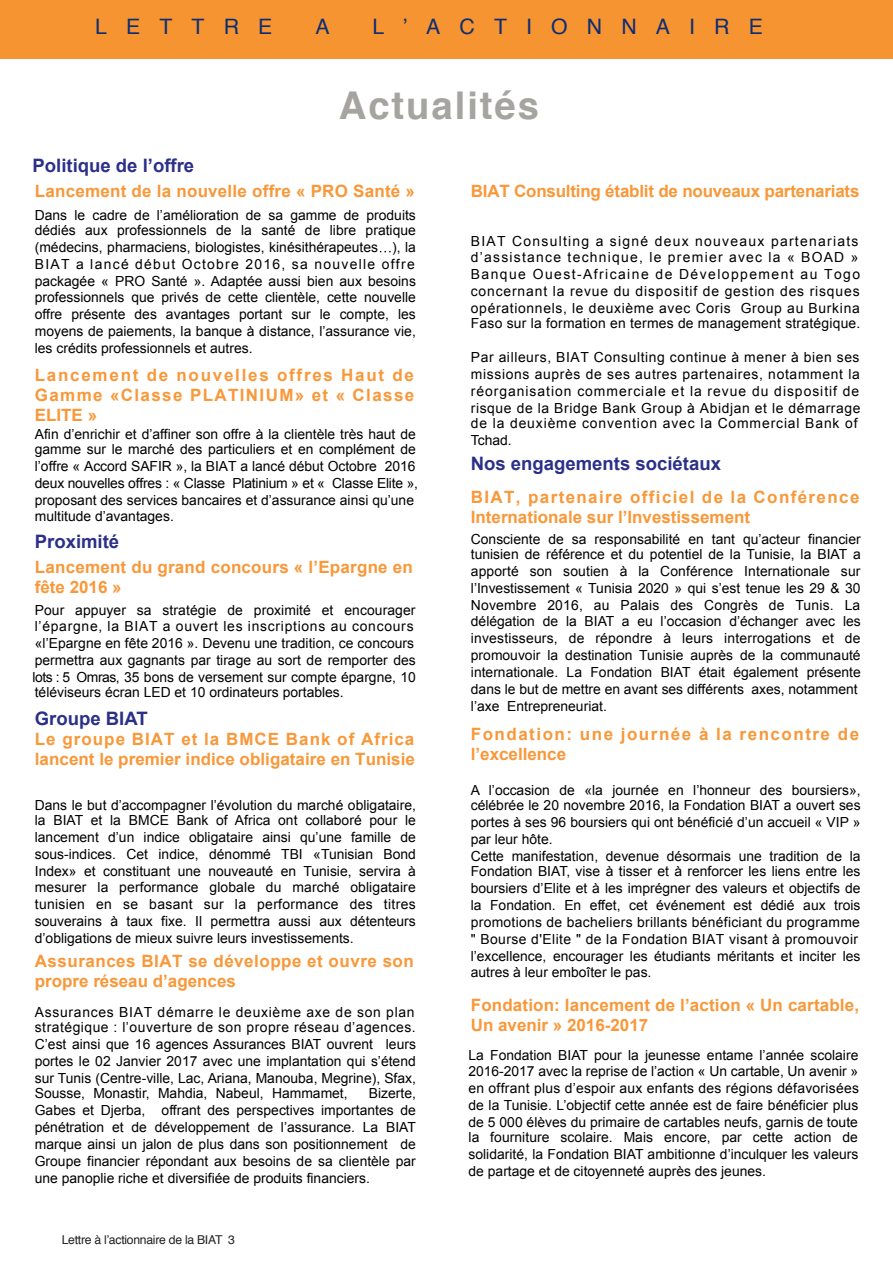
<style>
.page{position:relative;width:893px;height:1263px;background:#fff}
.page>*{position:absolute;margin:0;border:0;box-sizing:border-box;transform-origin:0 0}
.t1{font:700 38.25px "Helvetica";letter-spacing:.05em;color:#a6a4a1}
.t2{font:21.3px "Helvetica";letter-spacing:.9em;color:#0e2d73}
.t3{font:700 18.6px "Arial";color:#2b3088}
.t4{font:700 16.95px/20.1px "Arial";letter-spacing:.015em;color:#f89839}
.t5{font:700 16.95px/20.1px "Arial";letter-spacing:.08em;color:#f89839}
.t6{font:700 16.95px/20.4px "Arial";letter-spacing:.09em;color:#f89839}
.t7{font:700 16.95px "Arial";letter-spacing:-.01em;color:#f89839}
.t8{font:13.95px/17px "Arial";color:#010101}
.t9{font:13.95px/15.5px "Arial";letter-spacing:.035em;color:#010101}
.t10{font:13.95px/15.5px "Arial";letter-spacing:.095em;color:#010101}
.t11{font:13.95px/17px "Arial";letter-spacing:.065em;color:#010101}
.t12{font:12.15px "Helvetica";letter-spacing:-.02em;color:#231f20}
</style>
<div class="page">
<div style="left:0;top:0;width:893px;height:58px;background:#f79432"></div>
<h2 class="t2" style="left:95px;top:10px;width:179px">LETTRE</h2>
<h2 class="t2" style="left:315px;top:10px;width:16px">A</h2>
<h2 class="t2" style="left:373px;top:10px;width:392px">L’ACTIONNAIRE</h2>
<h3 class="t3" style="left:33px;top:153px;width:163px">Politique de l’offre</h3>
<h1 class="t1" style="left:339px;top:75px;width:202px">Actualités</h1>
<p class="t4" style="left:35px;top:181px;width:382px">Lancement de la nouvelle offre « PRO Santé »</p>
<p class="t8" style="left:35px;top:207px;width:383px;line-height:15.5px">Dans le cadre de l’amélioration de sa gamme de produits dédiés aux professionnels de la santé de libre pratique</p>
<p class="t8" style="left:35px;top:239px;width:383px;text-align:justify">(médecins, pharmaciens, biologistes, kinésithérapeutes ), la BIAT a lancé début Octobre 2016, sa nouvelle offre packagée « PRO Santé ». Adaptée aussi bien aux besoins</p>
<p class="t8" style="left:35px;top:288px;width:383px;text-align:justify">professionnels que privés de cette clientèle, cette nouvelle offre présente des avantages portant sur le compte, les moyens de paiements, la banque à distance, l’assurance vie, les crédits professionnels et autres.</p>
<p class="t4" style="left:35px;top:365px;width:381px;text-align:justify">Lancement de nouvelles offres Haut de Gamme «Classe PLATINIUM» et « Classe ELITE »</p>
<p class="t8" style="left:35px;top:426px;width:383px;line-height:15.5px">Afin d’enrichir et d’affiner son offre à la clientèle très haut de gamme sur le marché des particuliers et en complément de</p>
<p class="t8" style="left:35px;top:458px;width:385px">l’offre « Accord SAFIR », la BIAT a lancé début Octobre 2016 deux nouvelles offres : « Classe Platinium » et « Classe Elite », proposant des services bancaires et d’assurance ainsi qu’une</p>
<p class="t8" style="left:35px;top:507px;width:141px">multitude d’avantages.</p>
<h3 class="t3" style="left:35px;top:529px;width:86px">Proximité</h3>
<p class="t4" style="left:35px;top:558px;width:380px">Lancement du grand concours « l’Epargne en fête 2016 »</p>
<p class="t8" style="left:35px;top:603px;width:382px;line-height:15.5px">Pour appuyer sa stratégie de proximité et encourager l’épargne, la BIAT a ouvert les inscriptions au concours</p>
<p class="t8" style="left:33px;top:635px;width:385px">«l’Epargne en fête 2016 ». Devenu une tradition, ce concours permettra aux gagnants par tirage au sort de remporter des lots : 5 Omras, 35 bons de versement sur compte épargne, 10</p>
<p class="t8" style="left:35px;top:684px;width:310px">téléviseurs écran LED et 10 ordinateurs portables.</p>
<p class="t4" style="left:35px;top:730px;width:382px">Le groupe BIAT et la BMCE Bank of Africa lancent le premier indice obligataire en Tunisie</p>
<p class="t8" style="left:35px;top:797px;width:383px;line-height:15.5px">Dans le but d’accompagner l’évolution du marché obligataire, la BIAT et la BMCE Bank of Africa ont collaboré pour le</p>
<p class="t8" style="left:35px;top:829px;width:383px;text-align:justify">lancement d’un indice obligataire ainsi qu’une famille de sous-indices. Cet indice, dénommé TBI «Tunisian Bond Index» et constituant une nouveauté en Tunisie, servira à</p>
<p class="t8" style="left:35px;top:879px;width:383px;text-align:justify">mesurer la performance globale du marché obligataire tunisien en se basant sur la performance des titres souverains à taux fixe. Il permettra aussi aux détenteurs d’obligations de mieux suivre leurs investissements.</p>
<p class="t4" style="left:35px;top:952px;width:381px">Assurances BIAT se développe et ouvre son propre réseau d’agences</p>
<p class="t9" style="left:35px;top:1004px;width:382px">Assurances BIAT démarre le deuxième axe de son plan stratégique : l’ouverture de son propre réseau d’agences.</p>
<p class="t8" style="left:35px;top:1036px;width:383px;text-align:justify">C’est ainsi que 16 agences Assurances BIAT ouvrent leurs portes le 02 Janvier 2017 avec une implantation qui s’étend sur Tunis (Centre-ville, Lac, Ariana, Manouba, Megrine), Sfax,</p>
<p class="t8" style="left:35px;top:1085px;width:314px">Sousse, Monastir, Mahdia, Nabeul, Hammamet,</p>
<h3 class="t3" style="left:35px;top:706px;width:114px">Groupe BIAT</h3>
<p class="t8" style="left:35px;top:1085px;width:383px;text-align:justify;text-indent:334px">Bizerte, Gabes et Djerba, offrant des perspectives importantes de pénétration et de développement de l’assurance. La BIAT marque ainsi un jalon de plus dans son positionnement de Groupe financier répondant aux besoins de sa clientèle par une panoplie riche et diversifiée de produits financiers.</p>
<p class="t12" style="left:62px;top:1231px;width:175px">Lettre à l’actionnaire de la BIAT 3</p>
<p class="t7" style="left:471px;top:179px;width:390px">BIAT Consulting établit de nouveaux partenariats</p>
<p class="t10" style="left:471px;top:234px;width:389px">BIAT Consulting a signé deux nouveaux partenariats d’assistance technique, le premier avec la « BOAD »</p>
<p class="t8" style="left:471px;top:265px;width:391px;text-align:justify">Banque Ouest-Africaine de Développement au Togo concernant la revue du dispositif de gestion des risques opérationnels, le deuxième avec Coris Group au Burkina</p>
<p class="t8" style="left:471px;top:315px;width:391px">Faso sur la formation en termes de management stratégique.</p>
<p class="t8" style="left:471px;top:349px;width:391px;text-align:justify">Par ailleurs, BIAT Consulting continue à mener à bien ses missions auprès de ses autres partenaires, notamment la réorganisation commerciale et la revue du dispositif de risque de la Bridge Bank Group à Abidjan et le démarrage</p>
<p class="t11" style="left:471px;top:415px;width:388px">de la deuxième convention avec la Commercial Bank of<br>Tchad.</p>
<h3 class="t3" style="left:471px;top:451px;width:252px">Nos engagements sociétaux</h3>
<p class="t5" style="left:471px;top:488px;width:390px">BIAT, partenaire officiel de la Conférence<br>Internationale sur l’Investissement</p>
<p class="t8" style="left:471px;top:531px;width:391px;line-height:15.5px">Consciente de sa responsabilité en tant qu’acteur financier tunisien de référence et du potentiel de la Tunisie, la BIAT a</p>
<p class="t8" style="left:471px;top:563px;width:391px;text-align:justify">apporté son soutien à la Conférence Internationale sur l’Investissement « Tunisia 2020 » qui s’est tenue les 29 &amp; 30<br>Novembre 2016, au Palais des Congrès de Tunis. La</p>
<p class="t8" style="left:471px;top:612px;width:391px">délégation de la BIAT a eu l’occasion d’échanger avec les investisseurs, de répondre à leurs interrogations et de promouvoir la destination Tunisie auprès de la communauté internationale. La Fondation BIAT était également présente dans le but de mettre en avant ses différents axes, notamment l’axe Entrepreneuriat.</p>
<p class="t6" style="left:471px;top:724px;width:390px">Fondation: une journée à la rencontre de l’excellence</p>
<p class="t8" style="left:471px;top:782px;width:391px;line-height:15.5px">A l’occasion de «la journée en l’honneur des boursiers», célébrée le 20 novembre 2016, la Fondation BIAT a ouvert ses</p>
<p class="t8" style="left:471px;top:814px;width:391px">portes à ses 96 boursiers qui ont bénéficié d’un accueil « VIP » par leur hôte.<br>Cette manifestation, devenue désormais une tradition de la</p>
<p class="t8" style="left:471px;top:863px;width:391px">Fondation BIAT, vise à tisser et à renforcer les liens entre les boursiers d’Elite et à les imprégner des valeurs et objectifs de la Fondation. En effet, cet événement est dédié aux trois promotions de bacheliers brillants bénéficiant du programme " Bourse d'Elite " de la Fondation BIAT visant à promouvoir l’excellence, encourager les étudiants méritants et inciter les</p>
<p class="t8" style="left:471px;top:963px;width:182px">autres à leur emboîter le pas.</p>
<p class="t4" style="left:471px;top:995px;width:390px">Fondation: lancement de l’action « Un cartable,<br>Un avenir » 2016-2017</p>
<p class="t8" style="left:469px;top:1048px;width:391px;line-height:15.5px">La Fondation BIAT pour la jeunesse entame l’année scolaire<br>2016-2017 avec la reprise de l’action « Un cartable, Un avenir »</p>
<p class="t8" style="left:469px;top:1079px;width:392px;text-align:justify">en offrant plus d’espoir aux enfants des régions défavorisées de la Tunisie. L’objectif cette année est de faire bénéficier plus de 5 000 élèves du primaire de cartables neufs, garnis de toute</p>
<p class="t8" style="left:469px;top:1129px;width:391px;text-align:justify">la fourniture scolaire. Mais encore, par cette action de solidarité, la Fondation BIAT ambitionne d’inculquer les valeurs de partage et de citoyenneté auprès des jeunes.</p>
</div>
